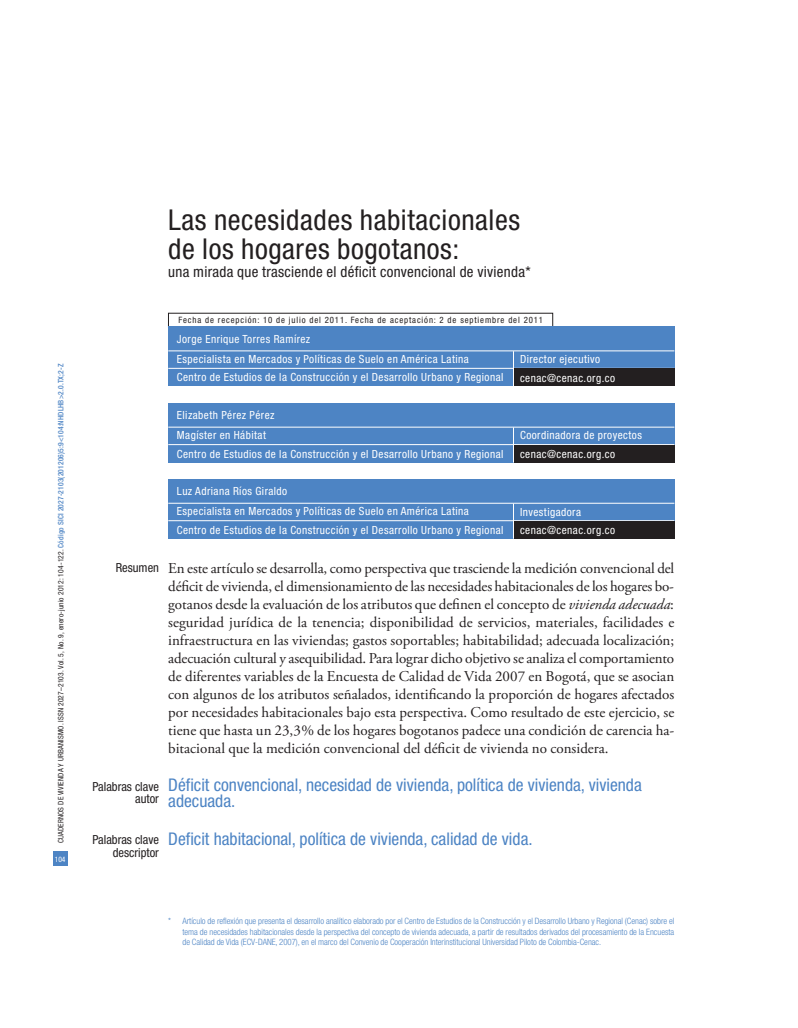
<style>
.page{position:relative;width:798px;height:1028px;background:#fff}
.page>*{position:absolute;margin:0;border:0;box-sizing:border-box;transform-origin:0 0}
.t1{font:condensed 28.75px/28.8px "Helvetica Neue";letter-spacing:.02em;color:#231f20}
.t2{font:condensed 17.5px/16.2px "Helvetica Neue";color:#4d84c4}
.t3{font:15px/18px "Adobe Garamond Pro";color:#231f20;text-align:justify}
.t4{font:condensed 15px "Helvetica Neue";letter-spacing:.02em;color:#231f20}
.t5{font:condensed 12.5px/12.5px "Helvetica Neue";color:#231f20;text-align:right}
.t6{font:condensed 11.25px "Helvetica Neue";letter-spacing:.04em;color:#fff}
.t7{font:300 condensed 8.75px/10.5px "Helvetica Neue";color:#4d84c4;text-align:justify}
.t8{font:condensed 8.75px "Helvetica Neue";letter-spacing:.1em;color:#231f20}
.t9{font:condensed 7.5px "Helvetica Neue";letter-spacing:.02em;color:#231f20}
.t10{font:condensed 7.5px "Helvetica Neue";color:#fff}
.s1{font-weight:500;color:#4d84c4}
.s2{font-style:italic}
</style>
<div class="page">
<div style="left:53px;top:851px;width:14px;height:14px;background:#4d84c4"></div>
<div style="left:168px;top:327px;width:506px;height:59px;background:#4d84c4"></div>
<div style="left:168px;top:403px;width:506px;height:59px;background:#4d84c4"></div>
<div style="left:168px;top:479px;width:506px;height:59px;background:#4d84c4"></div>
<hr style="left:168px;top:350px;width:506px;height:1px;background:#fff">
<hr style="left:168px;top:427px;width:506px;height:1px;background:#fff">
<hr style="left:168px;top:503px;width:506px;height:1px;background:#fff">
<hr style="left:168px;top:368px;width:506px;height:1px;background:#fff">
<hr style="left:168px;top:444px;width:506px;height:1px;background:#fff">
<hr style="left:168px;top:520px;width:506px;height:1px;background:#fff">
<div style="left:513px;top:368px;width:161px;height:18px;background:#231f20"></div>
<div style="left:513px;top:445px;width:161px;height:17px;background:#231f20"></div>
<div style="left:513px;top:521px;width:161px;height:17px;background:#231f20"></div>
<hr style="left:513px;top:351px;width:1px;height:35px;background:#fff">
<hr style="left:513px;top:427px;width:1px;height:35px;background:#fff">
<hr style="left:513px;top:503px;width:1px;height:35px;background:#fff">
<p class="t9" style="left:56px;top:843px;width:481px;rotate:-90deg">CUADERNOS DE VIVIENDA Y URBANISMO. ISSN 2027–2103. Vol. 5, No. 9, enero-junio 2012: 104-122. <span class="s1">Código SICI 2027-2103(201206)5:9&lt;104:NHDLHB&gt;2.0.TX;2-Z</span></p>
<p class="t10" style="left:55px;top:854px;width:12px">104</p>
<p class="t1" style="left:168px;top:205px;width:353px">Las necesidades habitacionales de los hogares bogotanos:</p>
<p class="t4" style="left:168px;top:263px;width:364px">una mirada que trasciende el déficit convencional de vivienda*</p>
<p class="t8" style="left:178px;top:315px;width:366px">Fecha de recepción: 10 de julio del 2011. Fecha de aceptación: 2 de septiembre del 2011</p>
<p class="t6" style="left:177px;top:332px;width:135px">Jorge Enrique Torres Ramírez</p>
<p class="t6" style="left:177px;top:352px;width:293px">Especialista en Mercados y Políticas de Suelo en América Latina</p>
<p class="t6" style="left:177px;top:371px;width:328px">Centro de Estudios de la Construcción y el Desarrollo Urbano y Regional</p>
<p class="t6" style="left:520px;top:353px;width:82px">Director ejecutivo</p>
<p class="t6" style="left:520px;top:371px;width:96px">cenac@cenac.org.co</p>
<p class="t6" style="left:177px;top:409px;width:99px">Elizabeth Pérez Pérez</p>
<p class="t6" style="left:177px;top:429px;width:90px">Magíster en Hábitat</p>
<p class="t6" style="left:177px;top:447px;width:328px">Centro de Estudios de la Construcción y el Desarrollo Urbano y Regional</p>
<p class="t6" style="left:520px;top:429px;width:123px">Coordinadora de proyectos</p>
<p class="t6" style="left:520px;top:447px;width:96px">cenac@cenac.org.co</p>
<p class="t6" style="left:177px;top:485px;width:112px">Luz Adriana Ríos Giraldo</p>
<p class="t6" style="left:177px;top:505px;width:293px">Especialista en Mercados y Políticas de Suelo en América Latina</p>
<p class="t6" style="left:177px;top:523px;width:328px">Centro de Estudios de la Construcción y el Desarrollo Urbano y Regional</p>
<p class="t6" style="left:520px;top:505px;width:62px">Investigadora</p>
<p class="t6" style="left:520px;top:523px;width:96px">cenac@cenac.org.co</p>
<p class="t5" style="left:116px;top:561px;width:45px">Resumen</p>
<p class="t5" style="left:92px;top:780px;width:68px">Palabras clave autor</p>
<p class="t5" style="left:92px;top:833px;width:68px">Palabras clave descriptor</p>
<p class="t3" style="left:168px;top:559px;width:507px">En este artículo se desarrolla, como perspectiva que trasciende la medición convencional del déficit de vivienda, el dimensionamiento de las necesidades habitacionales de los hogares bo&shy;gotanos desde la evaluación de los atributos que definen el concepto de <span class="s2">vivienda adecuada</span>: seguridad jurídica de la tenencia; disponibilidad de servicios, materiales, facilidades e infraestructura en las viviendas; gastos soportables; habitabilidad; adecuada localización; adecuación cultural y asequibilidad. Para lograr dicho objetivo se analiza el comportamiento de diferentes variables de la Encuesta de Calidad de Vida 2007 en Bogotá, que se asocian con algunos de los atributos señalados, identificando la proporción de hogares afectados por necesidades habitacionales bajo esta perspectiva. Como resultado de este ejercicio, se tiene que hasta un 23,3% de los hogares bogotanos padece una condición de carencia ha&shy;bitacional que la medición convencional del déficit de vivienda no considera.</p>
<p class="t2" style="left:168px;top:776px;width:475px">Déficit convencional, necesidad de vivienda, política de vivienda, vivienda adecuada.</p>
<p class="t2" style="left:168px;top:830px;width:366px">Deficit habitacional, política de vivienda, calidad de vida.</p>
<p class="t7" style="left:182px;top:916px;width:493px;text-indent:-14px">* Artículo de reflexión que presenta el desarrollo analítico elaborado por el Centro de Estudios de la Construcción y el Desarrollo Urbano y Regional (Cenac) sobre el tema de necesidades habitacionales desde la perspectiva del concepto de vivienda adecuada, a partir de resultados derivados del procesamiento de la Encuesta de Calidad de Vida (ECV-DANE, 2007), en el marco del Convenio de Cooperación Interinstitucional Universidad Piloto de Colombia-Cenac.</p>
</div>
